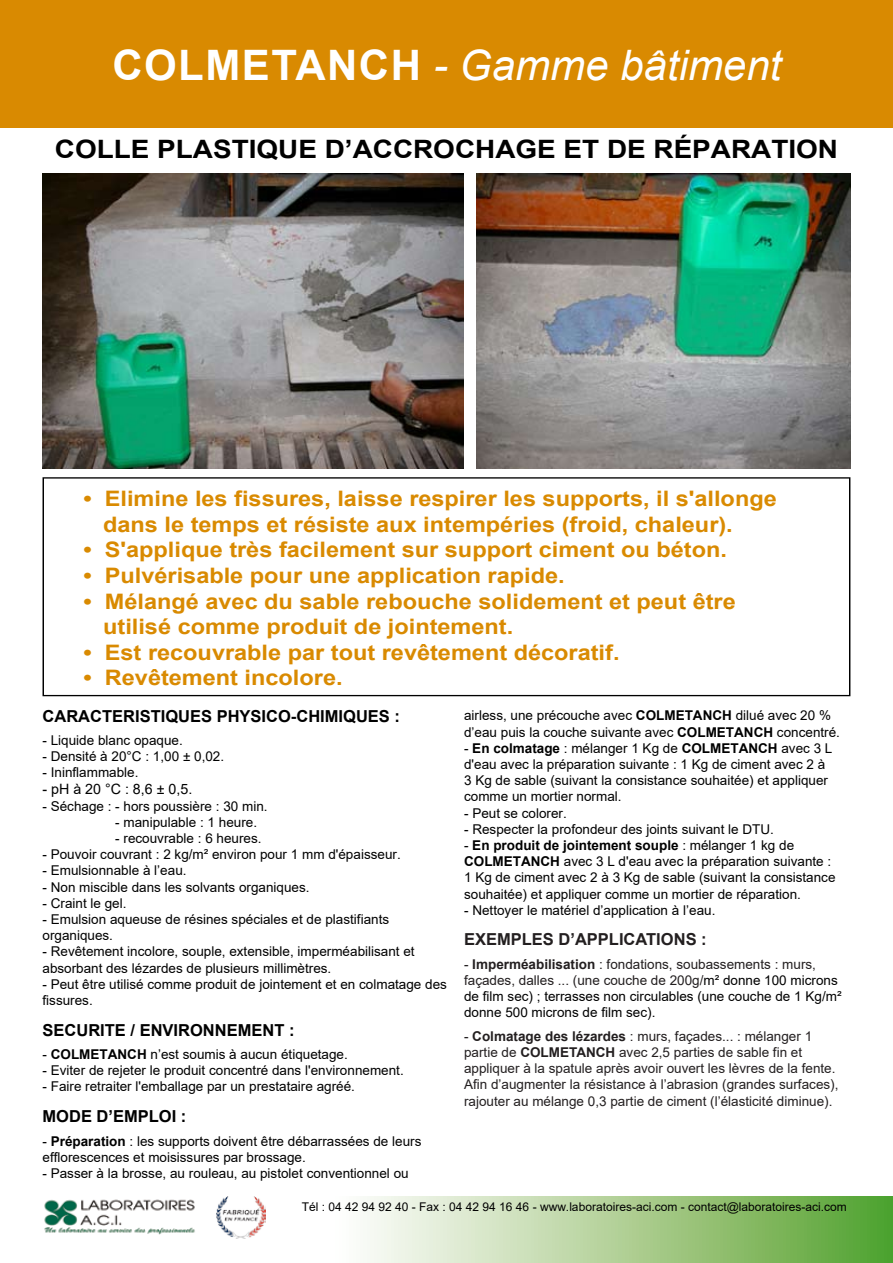
<style>
.page{position:relative;width:893px;height:1263px;background:#fff}
.page>*{position:absolute;margin:0;border:0;box-sizing:border-box;transform-origin:0 0}
.t1{font:italic 42px "Arial";color:#fff}
.t2{font:700 42px "Arial";color:#fff}
.t3{font:700 25.35px "Arial";color:#000;scale:1.1 1}
.t4{font:700 21.3px/25.7px "Arial";color:#d98a01;scale:1.1 1}
.t5{font:700 16.5px "Arial";color:#000}
.t6{font:700 16.5px "Arial";color:#231f20}
.t7{font:14.25px "Arial";color:#000}
.t8{font:13.5px/16.2px "Arial";color:#000}
.t9{font:13.5px/16.2px "Arial";color:#231f20}
.t10{font:12px "Arial";color:#000}
.s1{font-weight:700}
.s2{color:#231f20}
.s3{font-weight:700;color:#231f20}
</style>
<div class="page">
<div style="left:0;top:0;width:893px;height:127px;background:#d98a01"></div>
<div style="left:43px;top:477px;width:807px;height:219px;border:1px solid #000"></div>
<svg style="left:216px;top:1196px;width:677px;height:67px"></svg>
<img style="left:44px;top:1199px;width:151px;height:36px">
<img style="left:43px;top:173px;width:420px;height:296px">
<img style="left:476px;top:173px;width:374px;height:296px">
<img style="left:217px;top:1196px;width:48px;height:42px">
<h1 class="t2" style="left:112px;top:36px;width:32px">colmetanch</h1>
<h1 class="t1" style="left:434px;top:38px;width:349px">- Gamme bâtiment</h1>
<h2 class="t3" style="left:55px;top:131px;width:36px">Colle</h2>
<h2 class="t3" style="left:157px;top:131px;width:17px">plastique</h2>
<h2 class="t3" style="left:325px;top:131px;width:45px">d’accrocha</h2>
<h2 class="t3" style="left:515px;top:131px;width:178px">geet de réparation</h2>
<h3 class="t4" style="left:103px;top:486px;width:614px;text-indent:-20px">• Elimine les fissures, laisse respirer les supports, il s'allonge dans le temps et résiste aux intempéries (froid, chaleur).</h3>
<h3 class="t4" style="left:84px;top:537px;width:586px">• S'applique très facilement sur support ciment ou béton.</h3>
<h3 class="t4" style="left:84px;top:563px;width:439px">• Pulvérisable pour une application rapide.</h3>
<h3 class="t4" style="left:103px;top:588px;width:577px;text-indent:-20px">• Mélangé avec du sable rebouche solidement et peut être utilisé comme produit de jointement.</h3>
<h3 class="t4" style="left:84px;top:640px;width:489px">• Est recouvrable par tout revêtement décoratif.</h3>
<h3 class="t4" style="left:84px;top:665px;width:237px">• Revêtement incolore.</h3>
<p class="t5" style="left:43px;top:704px;width:359px">CARACTERISTIQUES PHYSICO-CHIMIQUES :</p>
<p class="t8" style="left:43px;top:732px;width:142px">- Liquide blanc opaque.</p>
<p class="t8" style="left:43px;top:748px;width:183px">- Densité à 20°C : 1,00 ± 0,02.</p>
<p class="t8" style="left:43px;top:764px;width:98px">- Ininflammable.</p>
<p class="t7" style="left:43px;top:780px;width:151px">- pH à 20 °C : 8,6 ± 0,5.</p>
<p class="t8" style="left:43px;top:798px;width:227px">- Séchage : - hors poussière : 30 min.</p>
<p class="t8" style="left:115px;top:814px;width:143px">- manipulable : 1 heure.</p>
<p class="t8" style="left:115px;top:830px;width:148px">- recouvrable : 6 heures.</p>
<p class="t8" style="left:43px;top:846px;width:360px">- Pouvoir couvrant : 2 kg/m² environ pour 1 mm d'épaisseur.</p>
<p class="t8" style="left:43px;top:862px;width:146px">- Emulsionnable à l’eau.</p>
<p class="t8" style="left:43px;top:879px;width:269px">- Non miscible dans les solvants organiques.</p>
<p class="t8" style="left:43px;top:895px;width:86px">- Craint le gel.</p>
<p class="t8" style="left:43px;top:911px;width:348px">- Emulsion aqueuse de résines spéciales et de plastifiants organiques.</p>
<p class="t8" style="left:43px;top:943px;width:374px">- Revêtement incolore, souple, extensible, imperméabilisant et absorbant des lézardes de plusieurs millimètres.</p>
<p class="t8" style="left:43px;top:976px;width:406px">- Peut être utilisé comme produit de jointement et en colmatage des fissures.</p>
<p class="t5" style="left:43px;top:1018px;width:144px">SECURITE / environnement</p>
<p class="t5" style="left:289px;top:1018px;width:7px">:</p>
<p class="t8" style="left:43px;top:1046px;width:307px">- <span class="s1">COLMETANCH</span> n’est soumis à aucun étiquetage.</p>
<p class="t8" style="left:43px;top:1062px;width:363px">- Eviter de rejeter le produit concentré dans l'environnement.</p>
<p class="t8" style="left:43px;top:1078px;width:314px">- Faire retraiter l'emballage par un prestataire agréé.</p>
<p class="t5" style="left:43px;top:1105px;width:145px">MODE D’EMPLOI :</p>
<p class="t8" style="left:43px;top:1132px;width:380px">- <span class="s1">Préparation</span> : les supports doivent être débarrassées de leurs efflorescences et moisissures par brossage.</p>
<p class="t8" style="left:43px;top:1165px;width:368px">- Passer à la brosse, au rouleau, au pistolet conventionnel ou</p>
<p class="t8" style="left:464px;top:707px;width:377px">airless, une précouche avec <span class="s1">COLMETANCH</span> dilué avec 20 % d’eau puis la couche suivante avec <span class="s1">COLMETANCH</span> concentré.</p>
<p class="t8" style="left:464px;top:740px;width:370px">- <span class="s1">En colmatage</span> : mélanger 1 Kg de <span class="s1">COLMETANCH</span> avec 3 L d'eau avec la préparation suivante : 1 Kg de ciment avec 2 à 3 Kg de sable (suivant la consistance souhaitée) et appliquer comme un mortier normal.</p>
<p class="t8" style="left:464px;top:805px;width:104px">- Peut se colorer.</p>
<p class="t8" style="left:464px;top:821px;width:311px">- Respecter la profondeur des joints suivant le DTU.</p>
<p class="t8" style="left:464px;top:837px;width:373px">- <span class="s1">En produit de jointement souple</span> : mélanger 1 kg de <span class="s1">COLMETANCH</span> avec 3 L d'eau avec la préparation suivante :<br>1 Kg de ciment avec 2 à 3 Kg de sable (suivant la consistance souhaitée) et appliquer comme un mortier de réparation.</p>
<p class="t8" style="left:464px;top:902px;width:253px">- Nettoyer le matériel d’application à l’eau.</p>
<p class="t6" style="left:464px;top:928px;width:244px">EXEMPLES D’APPLICATIONS :</p>
<p class="t8" style="left:464px;top:956px;width:379px"><span class="s2">-</span> <span class="s3">Imperméabilisation</span> <span class="s2">: fondations, soubassements : murs, façades, dalles ... (une couche de 200g/</span>m² donne 100 microns de film sec) ; terrasses non circulables (une couche de 1 Kg/m² donne 500 microns de film sec).</p>
<p class="t9" style="left:464px;top:1028px;width:376px">- <span class="s1">Colmatage des lézardes</span> : murs, façades... : mélanger 1 partie de <span class="s1">COLMETANCH</span> avec 2,5 parties de sable fin et appliquer à la spatule après avoir ouvert les lèvres de la fente.<br>Afin d’augmenter la résistance à l’abrasion (grandes surfaces), rajouter au mélange 0,3 partie de ciment (l’élasticité diminue).</p>
<p class="t10" style="left:302px;top:1198px;width:547px">Tél : 04 42 94 92 40 - Fax : 04 42 94 16 46 - www.laboratoires-aci.com - contact@laboratoires-aci.com</p>
</div>
